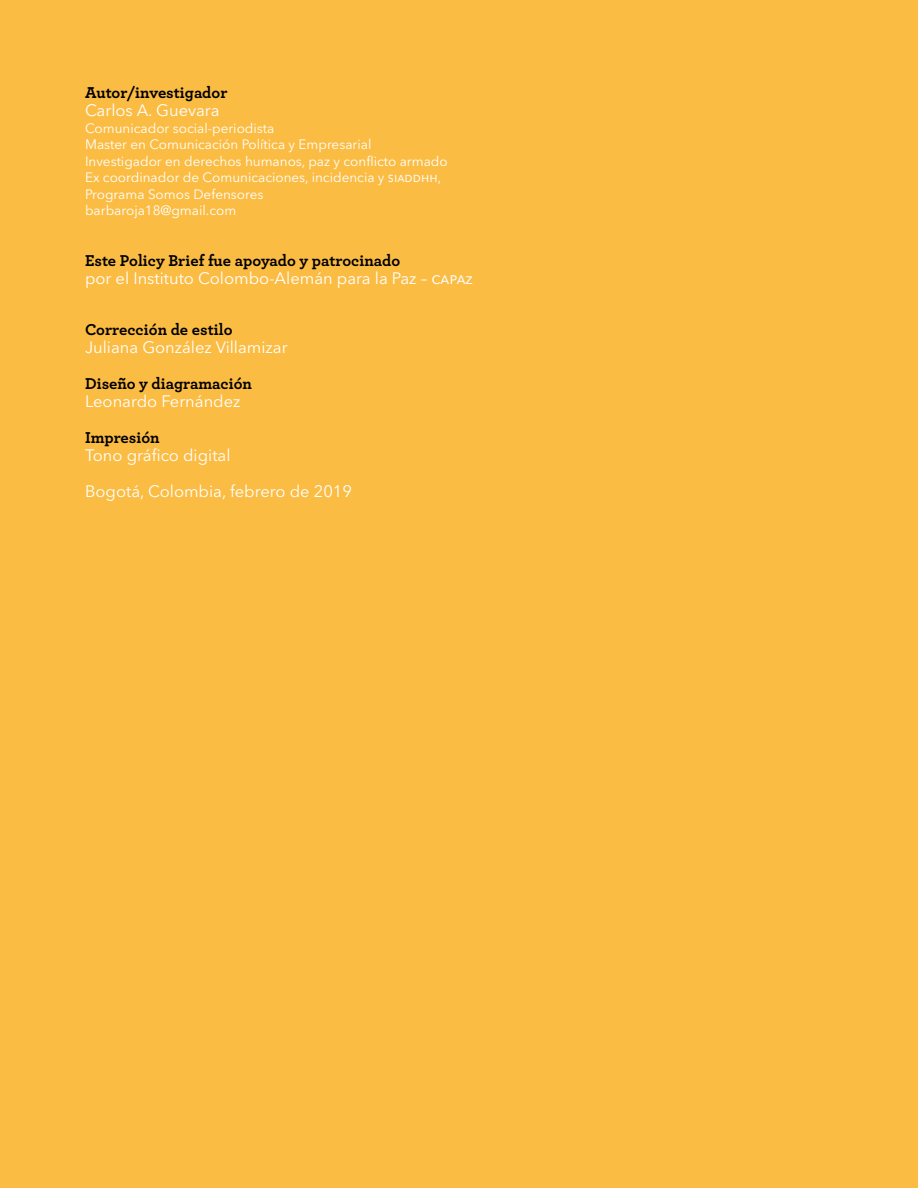
<style>
.page{position:relative;width:918px;height:1188px;background:#fbbc43}
.page>*{position:absolute;margin:0;border:0;box-sizing:border-box;transform-origin:0 0}
.t1{font:16.5px/36px "Avenir Next LT Pro";color:#fff}
.t2{font:700 16.5px "Archer";color:#000}
.t3{font:13.5px/16.5px "Avenir Next LT Pro";color:#fff}
</style>
<div class="page">
<p class="t2" style="left:85px;top:80px;width:144px">Autor/investigador</p>
<p class="t1" style="left:85px;top:92px;width:136px">Carlos A. Guevara</p>
<p class="t3" style="left:85px;top:120px;width:364px">Comunicador social-periodista<br>Master en Comunicación Política y Empresarial Investigador en derechos humanos, paz y conflicto armado Ex coordinador de Comunicaciones, incidencia y SIADDHH, Programa Somos Defensores<br>barbaroja18@gmail.com</p>
<p class="t2" style="left:85px;top:248px;width:317px">Este Policy Brief fue apoyado y patrocinado</p>
<p class="t1" style="left:85px;top:260px;width:389px">por el Instituto Colombo-Alemán para la Paz – CAPAz</p>
<p class="t2" style="left:85px;top:317px;width:149px">Corrección de estilo</p>
<p class="t1" style="left:85px;top:329px;width:204px">Juliana González Villamizar</p>
<p class="t2" style="left:85px;top:371px;width:168px">Diseño y diagramación</p>
<p class="t1" style="left:85px;top:383px;width:157px">Leonardo Fernández</p>
<p class="t2" style="left:85px;top:425px;width:76px">Impresión</p>
<p class="t1" style="left:85px;top:437px;width:269px">Tono gráfico digital<br>Bogotá, Colombia, febrero de 2019</p>
</div>
